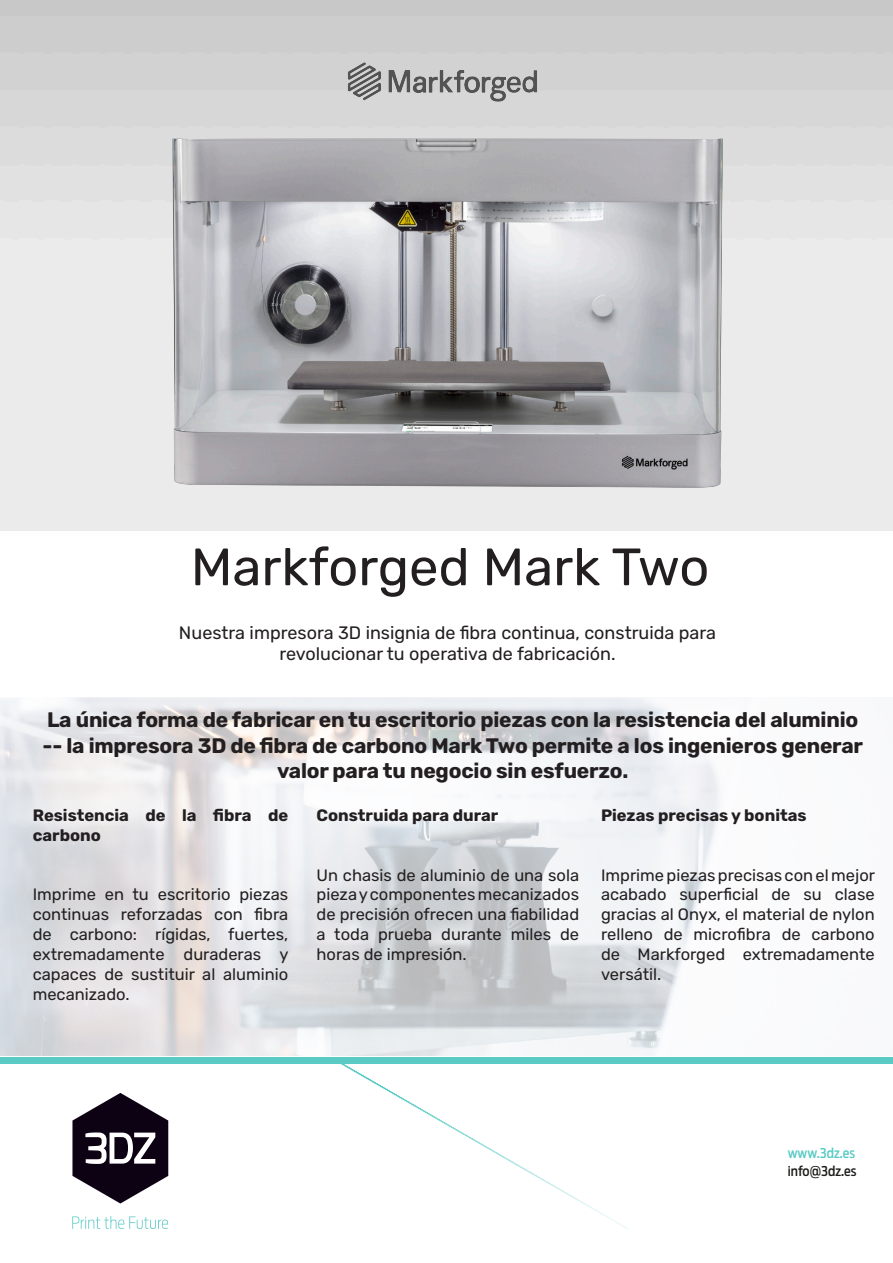
<style>
.page{position:relative;width:893px;height:1263px;background:#fff}
.page>*{position:absolute;margin:0;border:0;box-sizing:border-box;transform-origin:0 0}
.t1{font:52.5px "Rubik";color:#231f20}
.t2{font:700 21px/25.2px "Rubik";letter-spacing:-.01em;color:#231f20;text-align:center}
.t3{font:18px/21.6px "Rubik";color:#231f20;text-align:center}
.t4{font:16.5px/19.8px "Rubik";color:#231f20;text-align:justify}
.t5{font:700 16.5px/19.8px "Rubik";color:#231f20}
.t6{font:500 13.5px "Antenna Cond";color:#1d1d1b}
.t7{font:500 13.5px "Antenna Cond";color:#5acac5}
</style>
<div class="page">
<img style="left:0;top:697px;width:720px;height:359px">
<svg style="left:72px;top:1093px;width:96px;height:110px"></svg>
<svg style="left:72px;top:1216px;width:96px;height:13px"></svg>
<svg style="left:321px;top:1063px;width:308px;height:166px"></svg>
<div style="left:0;top:1057px;width:893px;height:6px;background:#5acac5"></div>
<img style="left:158px;top:116px;width:589px;height:384px">
<img style="left:342px;top:57px;width:206px;height:50px">
<p class="t1" style="left:191px;top:537px;width:520px">Markforged Mark Two</p>
<p class="t3" style="left:179px;top:622px;width:539px">Nuestra impresora 3D insignia de fibra continua, construida para revolucionar tu operativa de fabricación.</p>
<p class="t2" style="left:43px;top:708px;width:822px">La única forma de fabricar en tu escritorio piezas con la resistencia del aluminio -- la impresora 3D de fibra de carbono Mark Two permite a los ingenieros generar valor para tu negocio sin esfuerzo.</p>
<p class="t5" style="left:33px;top:806px;width:257px">Resistencia de la fibra de carbono</p>
<p class="t4" style="left:33px;top:885px;width:257px">Imprime en tu escritorio piezas continuas reforzadas con fibra de carbono: rígidas, fuertes, extremadamente duraderas y capaces de sustituir al aluminio mecanizado.</p>
<p class="t5" style="left:317px;top:806px;width:183px">Construida para durar</p>
<p class="t4" style="left:317px;top:865px;width:264px">Un chasis de aluminio de una sola pieza y componentes mecanizados de precisión ofrecen una fiabilidad a toda prueba durante miles de horas de impresión.</p>
<p class="t5" style="left:601px;top:806px;width:207px">Piezas precisas y bonitas</p>
<p class="t4" style="left:601px;top:865px;width:276px">Imprime piezas precisas con el mejor acabado superficial de su clase gracias al Onyx, el material de nylon relleno de microfibra de carbono de Markforged extremadamente versátil.</p>
<p class="t7" style="left:788px;top:1145px;width:69px">www.3dz.es</p>
<p class="t6" style="left:788px;top:1163px;width:70px">info@3dz.es</p>
</div>
